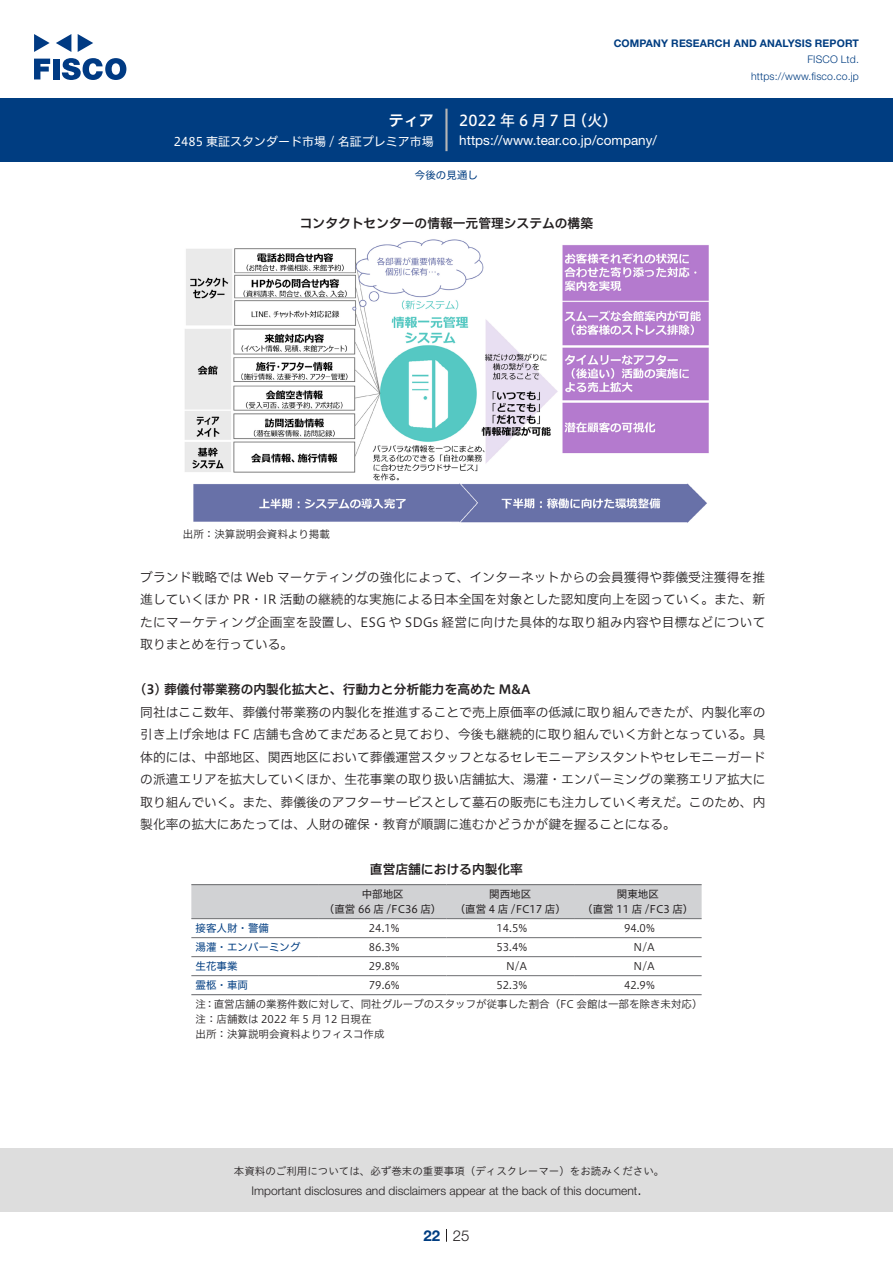
<style>
.page{position:relative;width:893px;height:1263px;background:#fff}
.page>*{position:absolute;margin:0;border:0;box-sizing:border-box;transform-origin:0 0}
.t1{font:15px "Hiragino UD Sans F Std N W5";letter-spacing:.21em;color:#fff}
.t2{font:300 15px "Helvetica Neue LT Std";color:#231f20}
.t3{font:15px "Hiragino UD Sans F Std N W6";color:#fff}
.t4{font:700 15px "Helvetica Neue LT Std";color:#003d81}
.t5{font:13.5px "Helvetica Neue LT Std";color:#fff}
.t6{font:12.75px/22.5px "Hiragino UD Sans F Std N W3";color:#231f20;text-align:justify}
.t7{font:12.75px "Hiragino UD Sans F Std N W6";color:#231f20}
.t8{font:300 12px "Helvetica Neue LT Std";color:#231f20}
.t9{font:12px "Hiragino UD Sans F Std N W4";color:#fff}
.t10{font:10.5px/15px "Hiragino UD Sans F Std N W3";color:#231f20}
.t11{font:10.5px/15px "Hiragino UD Sans F Std N W4";color:#231f20;text-align:center}
.t12{font:10.5px "Hiragino UD Sans Std W3";color:#231f20}
.t13{font:700 10.5px "Helvetica Neue LT Std";letter-spacing:.015em;color:#003d81}
.t14{font:300 10.5px/16.5px "Helvetica Neue LT Std";letter-spacing:.015em;color:#003d81;text-align:right}
.t15{font:10.5px "Hiragino UD Sans F Std N W4";color:#003d81}
</style>
<div class="page">
<div style="left:0;top:1148px;width:893px;height:64px;background:#ddd"></div>
<svg style="left:34px;top:59px;width:16px;height:20px"></svg>
<div style="left:53px;top:59px;width:6px;height:20px;background:#003a83"></div>
<svg style="left:62px;top:58px;width:64px;height:22px"></svg>
<svg style="left:34px;top:34px;width:16px;height:18px"></svg>
<svg style="left:78px;top:34px;width:15px;height:18px"></svg>
<svg style="left:56px;top:34px;width:15px;height:18px"></svg>
<div style="left:0;top:98px;width:893px;height:64px;background:#003d81"></div>
<hr style="left:445px;top:109px;width:3px;height:42px;background:#b5b5b6">
<svg style="left:446px;top:1229px;width:1px;height:13px"></svg>
<img style="left:185px;top:239px;width:524px;height:284px">
<div style="left:191px;top:885px;width:511px;height:33px;background:#d1d2d4"></div>
<hr style="left:191px;top:918px;width:128px;height:1px;background:#6c6d70">
<hr style="left:319px;top:918px;width:127px;height:1px;background:#6c6d70">
<hr style="left:446px;top:918px;width:128px;height:1px;background:#6c6d70">
<hr style="left:574px;top:918px;width:128px;height:1px;background:#6c6d70">
<hr style="left:191px;top:937px;width:128px;height:1px;background:#6c6d70">
<hr style="left:319px;top:937px;width:127px;height:1px;background:#6c6d70">
<hr style="left:446px;top:937px;width:128px;height:1px;background:#6c6d70">
<hr style="left:574px;top:937px;width:128px;height:1px;background:#6c6d70">
<hr style="left:191px;top:956px;width:128px;height:1px;background:#6c6d70">
<hr style="left:319px;top:956px;width:127px;height:1px;background:#6c6d70">
<hr style="left:446px;top:956px;width:128px;height:1px;background:#6c6d70">
<hr style="left:574px;top:956px;width:128px;height:1px;background:#6c6d70">
<hr style="left:191px;top:975px;width:128px;height:1px;background:#6c6d70">
<hr style="left:319px;top:975px;width:127px;height:1px;background:#6c6d70">
<hr style="left:446px;top:975px;width:128px;height:1px;background:#6c6d70">
<hr style="left:574px;top:975px;width:128px;height:1px;background:#6c6d70">
<hr style="left:191px;top:884px;width:128px;height:1px;background:#6c6d70">
<hr style="left:319px;top:884px;width:127px;height:1px;background:#6c6d70">
<hr style="left:446px;top:884px;width:128px;height:1px;background:#6c6d70">
<hr style="left:574px;top:884px;width:128px;height:1px;background:#6c6d70">
<hr style="left:191px;top:994px;width:128px;height:1px;background:#6c6d70">
<hr style="left:319px;top:994px;width:127px;height:1px;background:#6c6d70">
<hr style="left:446px;top:994px;width:128px;height:1px;background:#6c6d70">
<hr style="left:574px;top:994px;width:128px;height:1px;background:#6c6d70">
<p class="t3" style="left:389px;top:109px;width:46px">ティア</p>
<p class="t9" style="left:174px;top:132px;width:261px">2485 東証スタンダード市場 / 名証プレミア市場</p>
<p class="t13" style="left:614px;top:37px;width:247px">COMPANY RESEARCH AND ANALYSIS REPORT</p>
<p class="t14" style="left:751px;top:51px;width:109px">FISCO Ltd. https://www.fisco.co j p.</p>
<p class="t1" style="left:459px;top:109px;width:119px">2022年6月7日</p>
<p class="t1" style="left:572px;top:109px;width:47px">（火(</p>
<p class="t5" style="left:459px;top:132px;width:199px">https://www.tear.co j p. /company/</p>
<p class="t15" style="left:415px;top:167px;width:64px">今後の見通し</p>
<p class="t7" style="left:300px;top:214px;width:295px">コンタクトセンターの情報一元管理システムの構築</p>
<p class="t10" style="left:183px;top:526px;width:149px">出所：決算説明会資料より掲載</p>
<p class="t6" style="left:140px;top:565px;width:627px">ブランド戦略では Web マーケティングの強化によって、インターネットからの会員獲得や葬儀受注獲得を推進していくほか PR・IR 活動の継続的な実施による日本全国を対象とした認知度向上を図っていく。また、新たにマーケティング企画室を設置し、ESG や SDGs 経営に向けた具体的な取り組み内容や目標などについて取りまとめを行っている。</p>
<p class="t7" style="left:140px;top:679px;width:392px">3( ) 葬儀付帯業務の内製化拡大と、行動力と分析能力を高めた M&amp;A</p>
<p class="t6" style="left:140px;top:700px;width:627px">同社はここ数年、葬儀付帯業務の内製化を推進することで売上原価率の低減に取り組んできたが、内製化率の引き上げ余地は FC 店舗も含めてまだあると見ており、今後も継続的に取り組んでいく方針となっている。具体的には、中部地区、関西地区において葬儀運営スタッフとなるセレモニーアシスタントやセレモニーガードの派遣エリアを拡大していくほか、生花事業の取り扱い店舗拡大、湯灌・エンバーミングの業務エリア拡大に取り組んでいく。また、葬儀後のアフターサービスとして墓石の販売にも注力していく考えだ。このため、内製化率の拡大にあたっては、人財の確保・教育が順調に進むかどうかが鍵を握ることになる。</p>
<p class="t7" style="left:370px;top:859px;width:155px">直営店舗における内製化率</p>
<p class="t11" style="left:324px;top:886px;width:119px">中部地区<br>（直営 66 店 /FC36 店(</p>
<p class="t11" style="left:455px;top:886px;width:113px">関西地区<br>（直営 4 店 /FC17 店(</p>
<p class="t11" style="left:582px;top:886px;width:113px">関東地区<br>（直営 11 店 /FC3 店(</p>
<p class="t10" style="left:624px;top:920px;width:32px">94.0%</p>
<p class="t15" style="left:196px;top:920px;width:75px">接客人財・警備</p>
<p class="t10" style="left:369px;top:920px;width:32px">24.1%</p>
<p class="t10" style="left:496px;top:920px;width:32px">14.5%</p>
<p class="t15" style="left:196px;top:939px;width:106px">湯灌・エンバーミング</p>
<p class="t15" style="left:196px;top:958px;width:43px">生花事業</p>
<p class="t10" style="left:369px;top:939px;width:32px">86.3%</p>
<p class="t10" style="left:369px;top:958px;width:32px">29.8%</p>
<p class="t10" style="left:496px;top:939px;width:32px">53.4%</p>
<p class="t10" style="left:506px;top:958px;width:23px">N A/</p>
<p class="t10" style="left:634px;top:939px;width:23px">N A/</p>
<p class="t10" style="left:634px;top:958px;width:23px">N A/</p>
<p class="t15" style="left:196px;top:977px;width:54px">霊柩・車両</p>
<p class="t10" style="left:196px;top:996px;width:508px">注：直営店舗の業務件数に対して、同社グループのスタッフが従事した割合（FC 会館は一部を除き未対応(注：店舗数は 2022 年 5 月 12 日現在<br>出所：決算説明会資料よりフィスコ作成</p>
<p class="t10" style="left:369px;top:977px;width:32px">79.6%</p>
<p class="t10" style="left:496px;top:977px;width:32px">52.3%</p>
<p class="t10" style="left:624px;top:977px;width:32px">42.9%</p>
<p class="t12" style="left:234px;top:1163px;width:432px">本資料のご利用については、必ず巻末の重要事項（ディスクレーマー）をお読みください。</p>
<p class="t2" style="left:637px;top:1180px;width:6px">.</p>
<p class="t8" style="left:251px;top:1183px;width:387px">Important disclosures and disclaimers appear at the back of this document</p>
<p class="t4" style="left:423px;top:1226px;width:18px">22</p>
<p class="t2" style="left:453px;top:1226px;width:18px">25</p>
</div>
